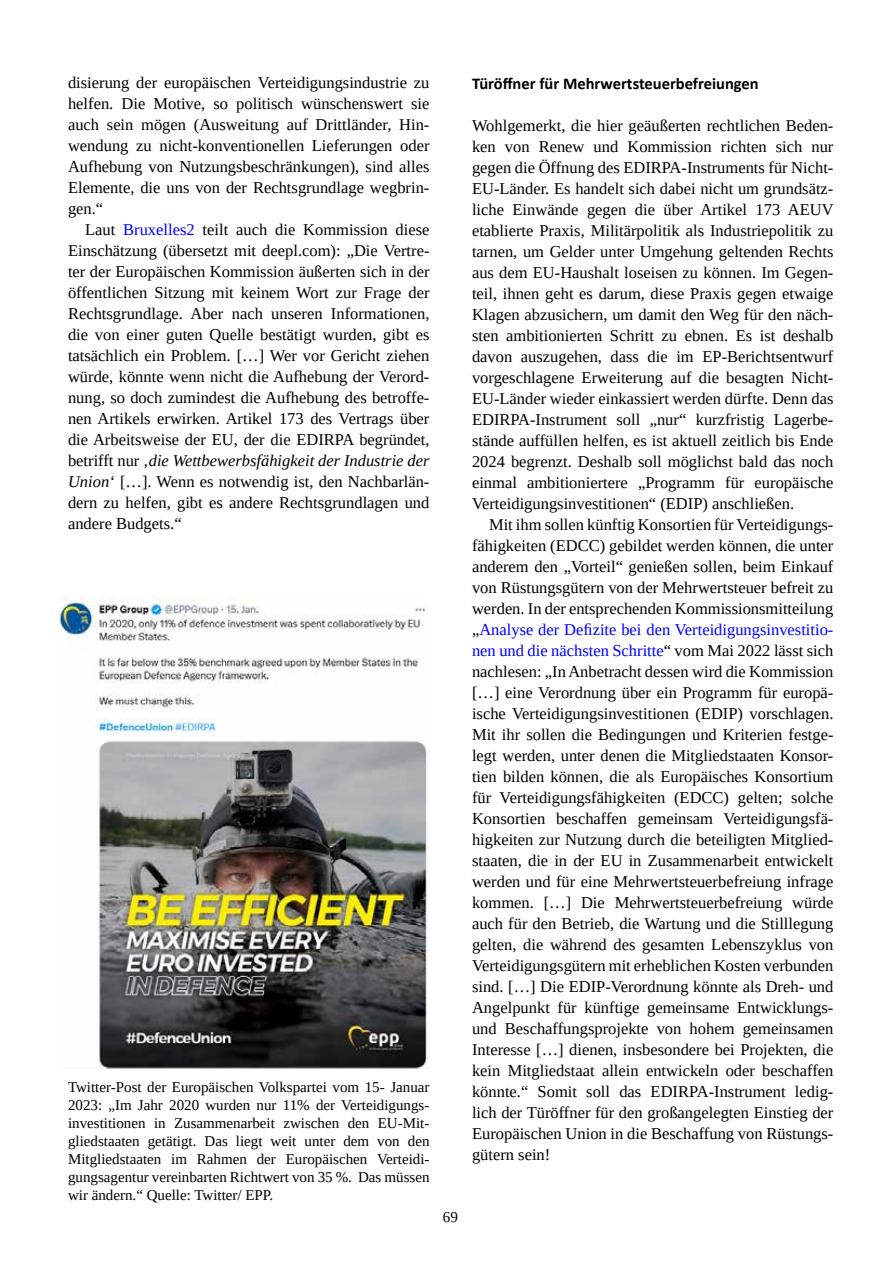
<style>
.page{position:relative;width:893px;height:1263px;background:#fff}
.page>*{position:absolute;margin:0;border:0;box-sizing:border-box;transform-origin:0 0}
.t1{font:16.5px/21px "Liberation Serif";color:#000;text-align:justify}
.t2{font:700 16.5px "Calibri";color:#000}
.t3{font:15px/18px "Liberation Serif";color:#000;text-align:justify}
.s1{color:#00f}
.s2{font-style:italic}
</style>
<div class="page">
<img style="left:60px;top:597px;width:367px;height:471px">
<p class="t1" style="left:68px;top:72px;width:363px">disierung der europäischen Verteidigungsindustrie zu helfen. Die Motive, so politisch wünschenswert sie auch sein mögen (Ausweitung auf Drittländer, Hin&shy;wendung zu nicht-konventionellen Lieferungen oder Aufhebung von Nutzungsbeschränkungen), sind alles Elemente, die uns von der Rechtsgrundlage wegbrin&shy;gen.“</p>
<p class="t1" style="left:68px;top:219px;width:363px;text-indent:17px">Laut <span class="s1">Bruxelles2</span> teilt auch die Kommission diese Einschätzung (übersetzt mit deepl.com): „Die Vertre&shy;ter der Europäischen Kommission äußerten sich in der öffentlichen Sitzung mit keinem Wort zur Frage der Rechtsgrundlage. Aber nach unseren Informationen, die von einer guten Quelle bestätigt wurden, gibt es tatsächlich ein Problem. […] Wer vor Gericht ziehen würde, könnte wenn nicht die Aufhebung der Verord&shy;nung, so doch zumindest die Aufhebung des betroffe&shy;nen Artikels erwirken. Artikel 173 des Vertrags über die Arbeitsweise der EU, der die EDIRPA begründet, betrifft nur ‚<span class="s2">die Wettbewerbsfähigkeit der Industrie der Union‘</span> […]. Wenn es notwendig ist, den Nachbarlän&shy;dern zu helfen, gibt es andere Rechtsgrundlagen und andere Budgets.“</p>
<p class="t3" style="left:68px;top:1077px;width:363px">Twitter-Post der Europäischen Volkspartei vom 15- Januar 2023: „Im Jahr 2020 wurden nur 11% der Verteidigungs&shy;investitionen in Zusammenarbeit zwischen den EU-Mit&shy;gliedstaaten getätigt. Das liegt weit unter dem von den Mitgliedstaaten im Rahmen der Europäischen Verteidi&shy;gungsagentur vereinbarten Richtwert von 35 %. Das müssen wir ändern.“ Quelle: Twitter/ EPP.</p>
<p class="t3" style="left:443px;top:1208px;width:16px">69</p>
<p class="t2" style="left:472px;top:72px;width:288px">Türöffner für Mehrwertsteuerbefreiungen</p>
<p class="t1" style="left:472px;top:115px;width:363px">Wohlgemerkt, die hier geäußerten rechtlichen Beden&shy;ken von Renew und Kommission richten sich nur gegen die Öffnung des EDIRPA-Instruments für Nicht-EU-Länder. Es handelt sich dabei nicht um grundsätz&shy;liche Einwände gegen die über Artikel 173 AEUV etablierte Praxis, Militärpolitik als Industriepolitik zu tarnen, um Gelder unter Umgehung geltenden Rechts aus dem EU-Haushalt loseisen zu können. Im Gegen&shy;teil, ihnen geht es darum, diese Praxis gegen etwaige Klagen abzusichern, um damit den Weg für den näch&shy;sten ambitionierten Schritt zu ebnen. Es ist deshalb davon auszugehen, dass die im EP-Berichtsentwurf vorgeschlagene Erweiterung auf die besagten Nicht-EU-Länder wieder einkassiert werden dürfte. Denn das EDIRPA-Instrument soll „nur“ kurzfristig Lagerbe&shy;stände auffüllen helfen, es ist aktuell zeitlich bis Ende 2024 begrenzt. Deshalb soll möglichst bald das noch einmal ambitioniertere „Programm für europäische Verteidigungsinvestitionen“ (EDIP) anschließen.</p>
<p class="t1" style="left:472px;top:514px;width:363px;text-indent:17px">Mit ihm sollen künftig Konsortien für Verteidigungs&shy;fähigkeiten (EDCC) gebildet werden können, die unter anderem den „Vorteil“ genießen sollen, beim Einkauf von Rüstungsgütern von der Mehrwertsteuer befreit zu werden. In der entsprechenden Kommissionsmitteilung „<span class="s1">Analyse der Defizite bei den Verteidigungsinvestitio&shy;nen und die nächsten Schritte</span>“ vom Mai 2022 lässt sich nachlesen: „In Anbetracht dessen wird die Kommission […] eine Verordnung über ein Programm für europä&shy;ische Verteidigungsinvestitionen (EDIP) vorschlagen.<br>Mit ihr sollen die Bedingungen und Kriterien festge&shy;legt werden, unter denen die Mitgliedstaaten Konsor&shy;tien bilden können, die als Europäisches Konsortium für Verteidigungsfähigkeiten (EDCC) gelten; solche Konsortien beschaffen gemeinsam Verteidigungsfä&shy;higkeiten zur Nutzung durch die beteiligten Mitglied&shy;staaten, die in der EU in Zusammenarbeit entwickelt werden und für eine Mehrwertsteuerbefreiung infrage kommen. […] Die Mehrwertsteuerbefreiung würde auch für den Betrieb, die Wartung und die Stilllegung gelten, die während des gesamten Lebenszyklus von Verteidigungsgütern mit erheblichen Kosten verbunden sind. […] Die EDIP-Verordnung könnte als Dreh- und Angelpunkt für künftige gemeinsame Entwicklungs&shy;und Beschaffungsprojekte von hohem gemeinsamen Interesse […] dienen, insbesondere bei Projekten, die kein Mitgliedstaat allein entwickeln oder beschaffen könnte.“ Somit soll das EDIRPA-Instrument ledig&shy;lich der Türöffner für den großangelegten Einstieg der Europäischen Union in die Beschaffung von Rüstungs&shy;gütern sein!</p>
</div>
